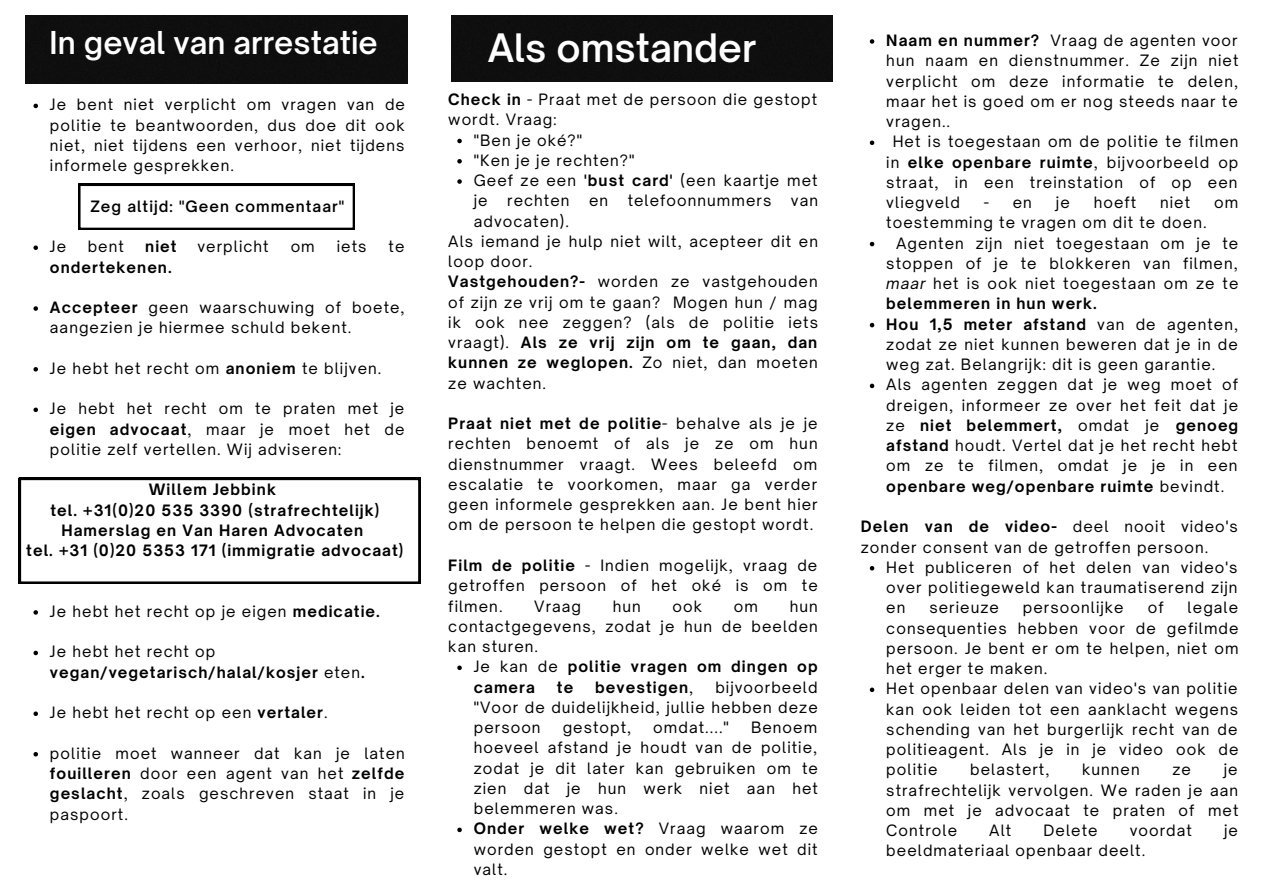
<style>
.page{position:relative;width:1263px;height:894px;background:#fff}
.page>*{position:absolute;margin:0;border:0;box-sizing:border-box;transform-origin:0 0}
.t1{font:600 37.5px "Open Sauce One";color:#fff}
.t2{font:600 30.15px "Open Sauce One";color:#fff}
.t3{font:15px/20.2px "Open Sauce One";letter-spacing:.07em;color:#000;text-align:justify}
.t4{font:700 15px/20.2px "Open Sauce One";letter-spacing:.07em;color:#000}
.t5{font:600 15px "Open Sauce One";letter-spacing:.07em;color:#000}
.s1{font-weight:700}
.s2{font-weight:400}
.s3{font-style:italic}
</style>
<div class="page">
<svg style="left:870px;top:39px;width:4px;height:5px"></svg>
<svg style="left:870px;top:140px;width:4px;height:5px"></svg>
<svg style="left:870px;top:242px;width:4px;height:4px"></svg>
<svg style="left:870px;top:323px;width:4px;height:4px"></svg>
<svg style="left:870px;top:383px;width:4px;height:5px"></svg>
<svg style="left:870px;top:566px;width:4px;height:4px"></svg>
<svg style="left:870px;top:687px;width:4px;height:5px"></svg>
<svg style="left:457px;top:139px;width:5px;height:4px"></svg>
<svg style="left:457px;top:159px;width:5px;height:4px"></svg>
<svg style="left:457px;top:179px;width:5px;height:5px"></svg>
<svg style="left:457px;top:665px;width:5px;height:4px"></svg>
<svg style="left:457px;top:827px;width:5px;height:4px"></svg>
<div style="left:451px;top:16px;width:382px;height:65px;background:#0e0e0e"></div>
<div style="left:26px;top:16px;width:381px;height:67px;background:#0e0e0e"></div>
<svg style="left:33px;top:104px;width:5px;height:4px"></svg>
<svg style="left:33px;top:245px;width:5px;height:5px"></svg>
<svg style="left:33px;top:306px;width:5px;height:5px"></svg>
<svg style="left:33px;top:367px;width:5px;height:4px"></svg>
<svg style="left:33px;top:407px;width:5px;height:5px"></svg>
<svg style="left:33px;top:610px;width:5px;height:4px"></svg>
<svg style="left:33px;top:650px;width:5px;height:5px"></svg>
<svg style="left:33px;top:711px;width:5px;height:4px"></svg>
<svg style="left:33px;top:752px;width:5px;height:4px"></svg>
<svg style="left:78px;top:184px;width:277px;height:46px"></svg>
<svg style="left:19px;top:478px;width:401px;height:105px"></svg>
<h2 class="t2" style="left:50px;top:24px;width:330px">In geval van arrestatie</h2>
<p class="t3" style="left:50px;top:94px;width:357px">Je bent niet verplicht om vragen van de politie te beantwoorden, dus doe dit ook niet, niet tijdens een verhoor, niet tijdens informele gesprekken.</p>
<p class="t5" style="left:90px;top:197px;width:255px">Zeg altijd: "Geen commentaar"</p>
<p class="t3" style="left:50px;top:236px;width:18px">Je</p>
<p class="t3" style="left:88px;top:236px;width:38px">bent</p>
<p class="t4" style="left:145px;top:236px;width:33px">niet</p>
<p class="t3" style="left:197px;top:236px;width:73px">verplicht</p>
<p class="t3" style="left:291px;top:236px;width:26px">om</p>
<p class="t3" style="left:337px;top:236px;width:31px">iets</p>
<p class="t3" style="left:389px;top:236px;width:17px">te</p>
<p class="t4" style="left:50px;top:256px;width:123px">ondertekenen.</p>
<p class="t3" style="left:50px;top:297px;width:356px"><span class="s1">Accepteer</span> geen waarschuwing of boete, aangezien je hiermee schuld bekent.</p>
<p class="t3" style="left:50px;top:358px;width:333px">Je hebt het recht om <span class="s1">anoniem</span> te blijven.</p>
<p class="t3" style="left:50px;top:398px;width:356px">Je hebt het recht om te praten met je <span class="s1">eigen advocaat</span>, maar je moet het de politie zelf vertellen. Wij adviseren:</p>
<p class="t4" style="left:26px;top:479px;width:379px;text-align:center">Willem Jebbink<br>tel. +31(0)20 535 3390 (strafrechtelijk)<br>Hamerslag en Van Haren Advocaten<br>tel. +31 (0)20 5353 171 (immigratie advocaat)</p>
<p class="t3" style="left:50px;top:601px;width:331px">Je hebt het recht op je eigen <span class="s1">medicatie.</span></p>
<p class="t4" style="left:50px;top:641px;width:316px"><span class="s2">Je hebt het recht op </span>vegan/vegetarisch/halal/kosjer <span class="s2">eten</span>.</p>
<p class="t3" style="left:50px;top:702px;width:279px">Je hebt het recht op een <span class="s1">vertaler</span>.</p>
<p class="t3" style="left:50px;top:742px;width:356px">politie moet wanneer dat kan je laten <span class="s1">fouilleren</span> door een agent van het <span class="s1">zelfde geslacht</span>, zoals geschreven staat in je paspoort.</p>
<h1 class="t1" style="left:488px;top:25px;width:270px">Als omstander</h1>
<p class="t3" style="left:448px;top:89px;width:370px"><span class="s1">Check in</span> - Praat met de persoon die gestopt wordt. Vraag:</p>
<p class="t3" style="left:474px;top:130px;width:345px;text-align:left">"Ben je oké?"<br>"Ken je je rechten?"<br>Geef ze een <span class="s1">'bust card'</span> (een kaartje met je</p>
<p class="t3" style="left:507px;top:190px;width:64px">rechten</p>
<p class="t3" style="left:589px;top:190px;width:21px">en</p>
<p class="t3" style="left:628px;top:190px;width:145px">telefoonnummers</p>
<p class="t3" style="left:791px;top:190px;width:29px">van</p>
<p class="t3" style="left:474px;top:211px;width:97px">advocaten).</p>
<p class="t3" style="left:448px;top:231px;width:371px;text-align:left">Als iemand je hulp niet wilt, acepteer dit en loop door.<br><span class="s1">Vastgehouden?-</span> worden ze vastgehouden of zijn ze vrij om te gaan? Mogen hun / mag ik ook nee zeggen? (als de politie iets vraagt). <span class="s1">Als ze vrij zijn om te gaan, dan kunnen ze weglopen.</span> Zo niet, dan moeten ze wachten.</p>
<p class="t3" style="left:448px;top:413px;width:371px"><span class="s1">Praat niet met de politie</span>- behalve als je je rechten benoemt of als je ze om hun dienstnummer vraagt. Wees beleefd om escalatie te voorkomen, maar ga verder geen informele gesprekken aan. Je bent hier om de persoon te helpen die gestopt wordt.</p>
<p class="t3" style="left:448px;top:555px;width:371px"><span class="s1">Film de politie</span> - Indien mogelijk, vraag de getroffen persoon of het oké is om te filmen.</p>
<p class="t3" style="left:448px;top:595px;width:371px;text-indent:341px">hun contactgegevens, zodat je hun de beelden kan sturen.</p>
<p class="t3" style="left:534px;top:595px;width:48px">Vraag</p>
<p class="t3" style="left:613px;top:595px;width:30px">hun</p>
<p class="t3" style="left:673px;top:595px;width:31px">ook</p>
<p class="t3" style="left:734px;top:595px;width:26px">om</p>
<p class="t4" style="left:474px;top:656px;width:345px"><span class="s2">Je kan de</span> politie vragen om dingen op camera</p>
<p class="t4" style="left:557px;top:676px;width:18px">te</p>
<p class="t4" style="left:595px;top:676px;width:100px">bevestigen<span class="s2">,</span></p>
<p class="t3" style="left:474px;top:676px;width:345px;text-indent:242px">bijvoorbeeld "Voor de duidelijkheid, jullie hebben deze persoon</p>
<p class="t3" style="left:474px;top:717px;width:346px;text-align:left;text-indent:277px">Benoem hoeveel afstand je houdt van de politie, zodat je dit later kan gebruiken om te zien dat je hun werk niet aan het belemmeren was.<br><span class="s1">Onder welke wet?</span> Vraag waarom ze worden gestopt en onder welke wet dit valt.</p>
<p class="t3" style="left:563px;top:717px;width:70px">gestopt,</p>
<p class="t3" style="left:653px;top:717px;width:77px">omdat...."</p>
<p class="t3" style="left:886px;top:30px;width:353px"><span class="s1">Naam en nummer?</span> Vraag de agenten voor</p>
<p class="t3" style="left:886px;top:50px;width:354px">hun naam en dienstnummer. Ze zijn niet</p>
<p class="t3" style="left:886px;top:71px;width:353px">verplicht om deze informatie te delen,</p>
<p class="t3" style="left:886px;top:91px;width:353px">maar het is goed om er nog steeds naar te</p>
<p class="t3" style="left:886px;top:111px;width:65px">vragen..</p>
<p class="t3" style="left:893px;top:131px;width:347px">Het is toegestaan om de politie te filmen</p>
<p class="t4" style="left:886px;top:152px;width:354px"><span class="s2">in</span> elke openbare ruimte<span class="s2">, bijvoorbeeld op</span></p>
<p class="t3" style="left:886px;top:172px;width:353px">straat, in een treinstation of op een</p>
<p class="t3" style="left:886px;top:192px;width:75px">vliegveld</p>
<p class="t3" style="left:984px;top:192px;width:50px">- en</p>
<p class="t3" style="left:1056px;top:192px;width:15px">je</p>
<p class="t3" style="left:1094px;top:192px;width:44px">hoeft</p>
<p class="t3" style="left:1160px;top:192px;width:32px">niet</p>
<p class="t3" style="left:1214px;top:192px;width:26px">om</p>
<p class="t3" style="left:886px;top:212px;width:322px">toestemming te vragen om dit te doen.</p>
<p class="t3" style="left:896px;top:233px;width:344px">Agenten zijn niet toegestaan om je te</p>
<p class="t3" style="left:886px;top:253px;width:353px">stoppen of je te blokkeren van filmen,</p>
<p class="t3" style="left:886px;top:273px;width:354px"><span class="s3">maar</span> het is ook niet toegestaan om ze te</p>
<p class="t4" style="left:886px;top:293px;width:212px">belemmeren in hun werk.</p>
<p class="t4" style="left:886px;top:314px;width:353px">Hou 1,5 meter afstand <span class="s2">van de agenten,</span></p>
<p class="t3" style="left:886px;top:334px;width:353px">zodat ze niet kunnen beweren dat je in de</p>
<p class="t3" style="left:886px;top:354px;width:331px">weg zat. Belangrijk: dit is geen garantie.</p>
<p class="t3" style="left:886px;top:374px;width:353px">Als agenten zeggen dat je weg moet of</p>
<p class="t3" style="left:886px;top:394px;width:353px">dreigen, informeer ze over het feit dat je</p>
<p class="t4" style="left:886px;top:415px;width:353px"><span class="s2">ze</span> niet belemmert, <span class="s2">omdat je</span> genoeg</p>
<p class="t3" style="left:886px;top:435px;width:353px"><span class="s1">afstand</span> houdt. Vertel dat je het recht hebt</p>
<p class="t3" style="left:886px;top:455px;width:353px">om ze te filmen, omdat je je in een</p>
<p class="t4" style="left:886px;top:475px;width:339px">openbare weg/openbare ruimte <span class="s2">bevindt.</span></p>
<p class="t3" style="left:861px;top:516px;width:379px"><span class="s1">Delen van de video-</span> deel nooit video's zonder consent van de getroffen persoon.</p>
<p class="t3" style="left:886px;top:556px;width:353px">Het publiceren of het delen van video's over politiegeweld kan traumatiserend zijn en</p>
<p class="t3" style="left:929px;top:597px;width:71px">serieuze</p>
<p class="t3" style="left:1023px;top:597px;width:102px">persoonlijke</p>
<p class="t3" style="left:1148px;top:597px;width:17px">of</p>
<p class="t3" style="left:886px;top:597px;width:354px;text-align:left;text-indent:301px">legale consequenties hebben voor de gefilmde persoon. Je bent er om te helpen, niet om het erger te maken.<br>Het openbaar delen van video's van politie kan ook leiden tot een aanklacht wegens schending van het burgerlijk recht van de politieagent. Als je in je video ook de politie</p>
<p class="t3" style="left:886px;top:759px;width:354px;text-indent:337px">je strafrechtelijk vervolgen. We raden je aan om met je advocaat te praten of met Controle</p>
<p class="t3" style="left:970px;top:759px;width:81px">belastert,</p>
<p class="t3" style="left:1082px;top:759px;width:59px">kunnen</p>
<p class="t3" style="left:1172px;top:759px;width:20px">ze</p>
<p class="t3" style="left:989px;top:820px;width:24px">Alt</p>
<p class="t3" style="left:1043px;top:820px;width:56px">Delete</p>
<p class="t3" style="left:1130px;top:820px;width:64px">voordat</p>
<p class="t3" style="left:1224px;top:820px;width:15px">je</p>
<p class="t3" style="left:886px;top:840px;width:260px">beeldmateriaal openbaar deelt.</p>
</div>
